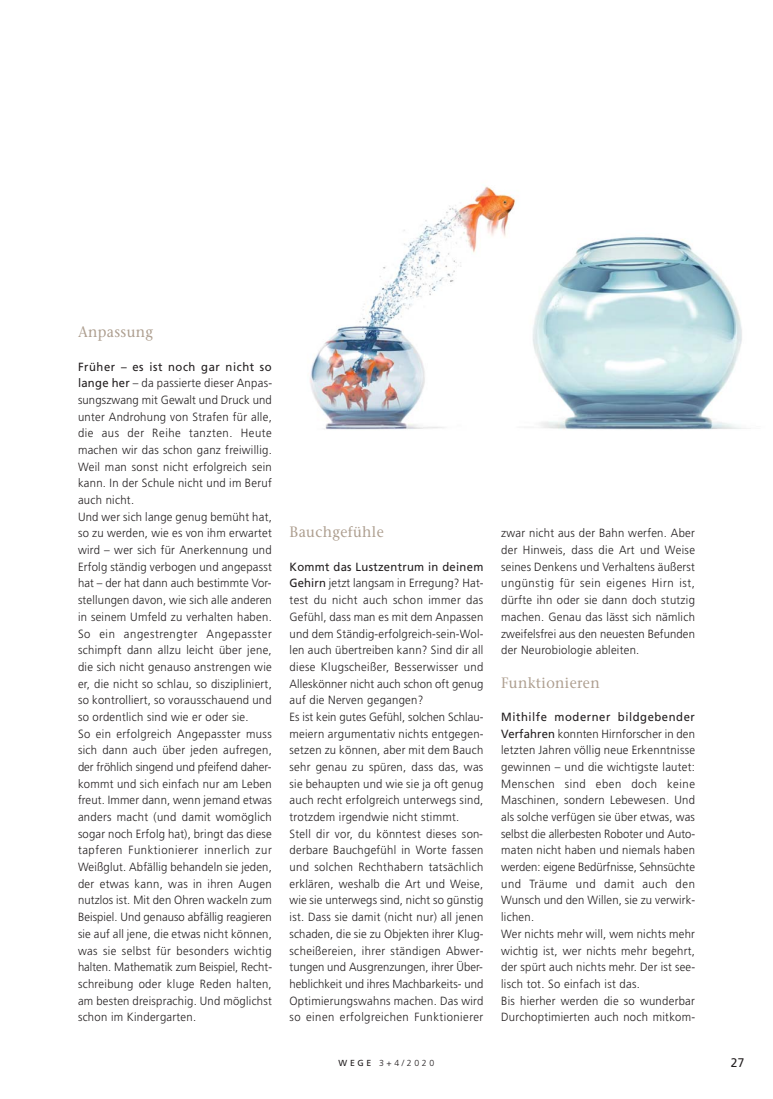
<style>
.page{position:relative;width:773px;height:1099px;background:#fff}
.page>*{position:absolute;margin:0;border:0;box-sizing:border-box;transform-origin:0 0}
.t1{font:500 15px "Stone Serif Std";letter-spacing:.025em;color:#ad9e8f;scale:.95 1}
.t2{font:12.5px "Frutiger";color:#231f20;scale:.95 1}
.t3{font:300 11.88px/16.6px "Frutiger";letter-spacing:.025em;color:#231f20;scale:.95 1}
.t4{font:300 8.75px "Frutiger";color:#231f20}
.s1{font-weight:400}
</style>
<div class="page">
<img style="left:310px;top:186px;width:437px;height:244px">
<p class="t1" style="left:78px;top:325px;width:81px">Anpassung</p>
<p class="t3" style="left:78px;top:359px;width:206px"><span class="s1">Früher – es ist noch gar nicht so lange her</span> – da passierte dieser Anpas&shy;sungszwang mit Gewalt und Druck und unter Androhung von Strafen für alle, die aus der Reihe tanzten. Heute machen wir das schon ganz freiwillig.<br>Weil man sonst nicht erfolgreich sein kann. In der Schule nicht und im Beruf auch nicht.<br>Und wer sich lange genug bemüht hat, so zu werden, wie es von ihm erwartet wird – wer sich für Anerkennung und Erfolg ständig verbogen und angepasst hat – der hat dann auch bestimmte Vor&shy;stellungen davon, wie sich alle anderen in seinem Umfeld zu verhalten haben.<br>So ein angestrengter Angepasster schimpft dann allzu leicht über jene, die sich nicht genauso anstrengen wie er, die nicht so schlau, so diszipliniert, so kontrolliert, so vorausschauend und so ordentlich sind wie er oder sie.<br>So ein erfolgreich Angepasster muss sich dann auch über jeden aufregen, der fröhlich singend und pfeifend daher&shy;kommt und sich einfach nur am Leben freut. Immer dann, wenn jemand etwas anders macht (und damit womöglich sogar noch Erfolg hat), bringt das diese tapferen Funktionierer innerlich zur Weißglut. Abfällig behandeln sie jeden, der etwas kann, was in ihren Augen nutzlos ist. Mit den Ohren wackeln zum Beispiel. Und genauso abfällig reagieren sie auf all jene, die etwas nicht können, was sie selbst für besonders wichtig halten. Mathematik zum Beispiel, Recht&shy;schreibung oder kluge Reden halten, am besten dreisprachig. Und möglichst schon im Kindergarten.</p>
<p class="t1" style="left:289px;top:526px;width:101px">Bauchgefühle</p>
<p class="t3" style="left:289px;top:559px;width:206px"><span class="s1">Kommt das Lustzentrum in deinem Gehirn</span> jetzt langsam in Erregung? Hat&shy;test du nicht auch schon immer das Gefühl, dass man es mit dem Anpassen und dem Ständig-erfolgreich-sein-Wol&shy;len auch übertreiben kann? Sind dir all diese Klugscheißer, Besserwisser und Alleskönner nicht auch schon oft genug auf die Nerven gegangen?<br>Es ist kein gutes Gefühl, solchen Schlau&shy;meiern argumentativ nichts entgegen&shy;setzen zu können, aber mit dem Bauch sehr genau zu spüren, dass das, was sie behaupten und wie sie ja oft genug auch recht erfolgreich unterwegs sind, trotzdem irgendwie nicht stimmt.<br>Stell dir vor, du könntest dieses son&shy;derbare Bauchgefühl in Worte fassen und solchen Rechthabern tatsächlich erklären, weshalb die Art und Weise, wie sie unterwegs sind, nicht so günstig ist. Dass sie damit (nicht nur) all jenen schaden, die sie zu Objekten ihrer Klug&shy;scheißereien, ihrer ständigen Abwer&shy;tungen und Ausgrenzungen, ihrer Über&shy;heblichkeit und ihres Machbarkeits- und Optimierungswahns machen. Das wird so einen erfolgreichen Funktionierer</p>
<p class="t3" style="left:501px;top:526px;width:205px;text-align:justify">zwar nicht aus der Bahn werfen. Aber der Hinweis, dass die Art und Weise seines Denkens und Verhaltens äußerst ungünstig für sein eigenes Hirn ist, dürfte ihn oder sie dann doch stutzig machen. Genau das lässt sich nämlich zweifelsfrei aus den neuesten Befunden der Neurobiologie ableiten.</p>
<p class="t1" style="left:501px;top:676px;width:105px">Funktionieren</p>
<p class="t3" style="left:501px;top:709px;width:206px"><span class="s1">Mithilfe moderner bildgebender Verfahren</span> konnten Hirnforscher in den letzten Jahren völlig neue Erkenntnisse gewinnen – und die wichtigste lautet:<br>Menschen sind eben doch keine Maschinen, sondern Lebewesen. Und als solche verfügen sie über etwas, was selbst die allerbesten Roboter und Auto&shy;maten nicht haben und niemals haben werden: eigene Bedürfnisse, Sehnsüchte und Träume und damit auch den Wunsch und den Willen, sie zu verwirk&shy;lichen.<br>Wer nichts mehr will, wem nichts mehr wichtig ist, wer nichts mehr begehrt, der spürt auch nichts mehr. Der ist see&shy;lisch tot. So einfach ist das.<br>Bis hierher werden die so wunderbar Durchoptimierten auch noch mitkom-</p>
<p class="t4" style="left:338px;top:1059px;width:97px"><span class="s1">WEGE</span> 3+4/2020</p>
<p class="t2" style="left:730px;top:1057px;width:16px">27</p>
</div>
